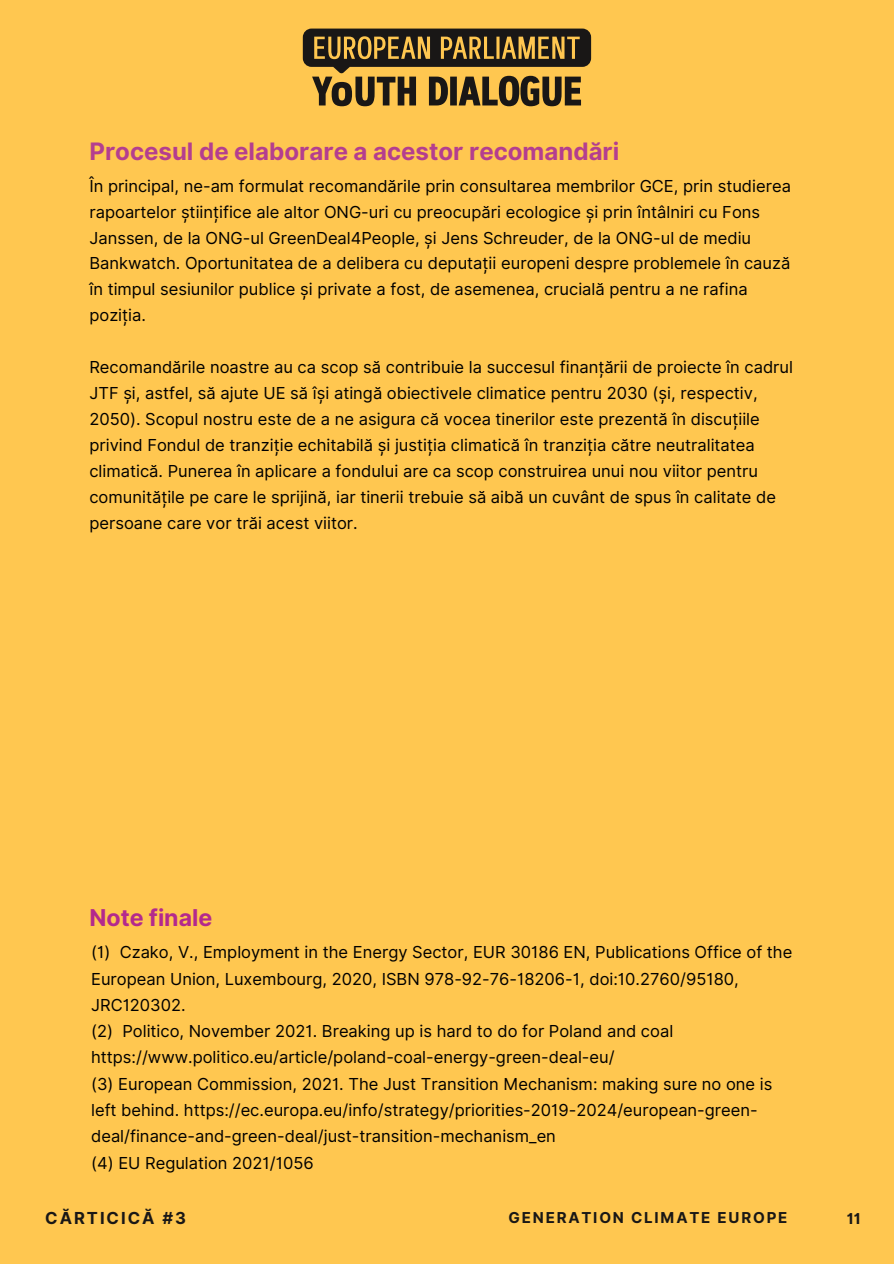
<style>
.page{position:relative;width:894px;height:1264px;background:#fff}
.page>*{position:absolute;margin:0;border:0;box-sizing:border-box;transform-origin:0 0}
.t1{font:700 24px "Inter";color:#b43e8f}
.t2{font:700 23.25px "Inter";color:#b3298d}
.t3{font:16.5px/26px "Inter";color:#000}
.t4{font:700 16.5px "Inter";letter-spacing:.12em;color:#191716}
.t5{font:700 15px "Inter";letter-spacing:.12em;color:#191716}
</style>
<div class="page">
<div style="left:0;top:0;width:893px;height:1263px;background:#ffc750"></div>
<svg style="left:303px;top:29px;width:288px;height:77px"></svg>
<p class="t1" style="left:89px;top:137px;width:531px">Procesul de elaborare a acestor recomandări</p>
<p class="t3" style="left:89px;top:173px;width:702px">În principal, ne-am formulat recomandările prin consultarea membrilor GCE, prin studierea rapoartelor științifice ale altor ONG-uri cu preocupări ecologice și prin întâlniri cu Fons Janssen, de la ONG-ul GreenDeal4People, și Jens Schreuder, de la ONG-ul de mediu Bankwatch. Oportunitatea de a delibera cu deputații europeni despre problemele în cauză în timpul sesiunilor publice și private a fost, de asemenea, crucială pentru a ne rafina poziția.</p>
<p class="t3" style="left:89px;top:354px;width:705px">Recomandările noastre au ca scop să contribuie la succesul finanțării de proiecte în cadrul JTF și, astfel, să ajute UE să își atingă obiectivele climatice pentru 2030 (și, respectiv, 2050). Scopul nostru este de a ne asigura că vocea tinerilor este prezentă în discuțiile privind Fondul de tranziție echitabilă și justiția climatică în tranziția către neutralitatea climatică. Punerea în aplicare a fondului are ca scop construirea unui nou viitor pentru comunitățile pe care le sprijină, iar tinerii trebuie să aibă un cuvânt de spus în calitate de persoane care vor trăi acest viitor.</p>
<p class="t2" style="left:89px;top:903px;width:124px">Note finale</p>
<p class="t3" style="left:91px;top:939px;width:702px">(1) Czako, V., Employment in the Energy Sector, EUR 30186 EN, Publications Office of the<br>European Union, Luxembourg, 2020, ISBN 978-92-76-18206-1, doi:10.2760/95180,<br>JRC120302.</p>
<p class="t3" style="left:91px;top:1017px;width:583px">(2) Politico, November 2021. Breaking up is hard to do for Poland and coal https://www.politico.eu/article/poland-coal-energy-green-deal-eu/</p>
<p class="t3" style="left:91px;top:1070px;width:682px">(3) European Commission, 2021. The Just Transition Mechanism: making sure no one is left behind. https://ec.europa.eu/info/strategy/priorities-2019-2024/european-green&shy;deal/finance-and-green-deal/just-transition-mechanism_en</p>
<p class="t3" style="left:91px;top:1149px;width:224px">(4) EU Regulation 2021/1056</p>
<p class="t4" style="left:45px;top:1208px;width:142px">CĂRTICICĂ #3</p>
<p class="t5" style="left:508px;top:1208px;width:280px">GENERATION CLIMATE EUROPE</p>
<p class="t5" style="left:846px;top:1209px;width:16px">11</p>
</div>
